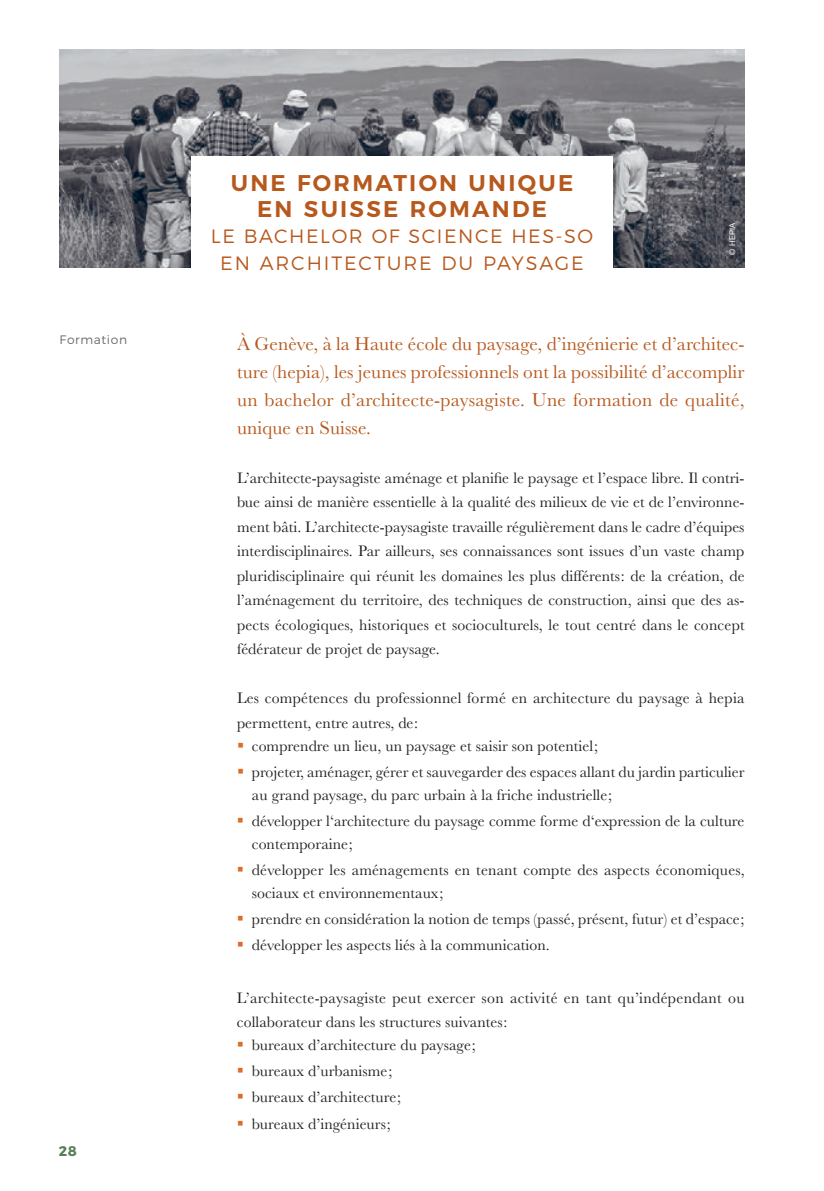
<style>
.page{position:relative;width:824px;height:1191px;background:#fff}
.page>*{position:absolute;margin:0;border:0;box-sizing:border-box;transform-origin:0 0}
.t1{font:600 22.75px/26.2px "Montserrat";letter-spacing:.1em;color:#b7581c;text-align:center}
.t2{font:19.25px/28px "Baskerville";letter-spacing:.015em;color:#b7581c;text-align:justify}
.t3{font:300 19.25px/26.2px "Montserrat";letter-spacing:.08em;color:#b7581c;text-align:center}
.t4{font:15.75px/24.5px "Baskerville";letter-spacing:.005em;color:#231f20}
.t5{font:700 14px "Montserrat";color:#5a7d5a}
.t6{font:300 12.25px "Montserrat";letter-spacing:.05em;color:#69696a}
.t7{font:7.88px "Helvetica Neue LT Std";letter-spacing:.01em;color:#fff}
.s1{color:#de6b27}
</style>
<div class="page">
<img style="left:60px;top:50px;width:684px;height:218px">
<div style="left:191px;top:156px;width:422px;height:142px;background:#fff"></div>
<p class="t6" style="left:60px;top:330px;width:69px">Formation</p>
<p class="t5" style="left:59px;top:1139px;width:19px">28</p>
<h1 class="t1" style="left:231px;top:168px;width:344px">UNE FORMATION UNIQUE<br>EN SUISSE ROMANDE</h1>
<p class="t3" style="left:211px;top:222px;width:383px">LE BACHELOR OF SCIENCE HES-SO<br>EN ARCHITECTURE DU PAYSAGE</p>
<p class="t7" style="left:727px;top:255px;width:33px;rotate:-90deg">© HEPIA</p>
<p class="t2" style="left:237px;top:330px;width:509px">À Genève, à la Haute école du paysage, d’ingénierie et d’architec&shy;ture (hepia), les jeunes professionnels ont la possibilité d’accomplir un bachelor d’architecte-paysagiste. Une formation de qualité, unique en Suisse.</p>
<p class="t4" style="left:237px;top:466px;width:509px;text-align:justify">L’architecte-paysagiste aménage et planifie le paysage et l’espace libre. Il contri&shy;bue ainsi de manière essentielle à la qualité des milieux de vie et de l’environne&shy;ment bâti. L’architecte-paysagiste travaille régulièrement dans le cadre d’équipes interdisciplinaires. Par ailleurs, ses connaissances sont issues d’un vaste champ pluridisciplinaire qui réunit les domaines les plus différents: de la création, de l’aménagement du territoire, des techniques de construction, ainsi que des as&shy;pects écologiques, historiques et socioculturels, le tout centré dans le concept fédérateur de projet de paysage.</p>
<p class="t4" style="left:237px;top:686px;width:509px">Les compétences du professionnel formé en architecture du paysage à hepia permettent, entre autres, de:</p>
<p class="t4" style="left:237px;top:733px;width:362px"><span class="s1">▪</span> comprendre un lieu, un paysage et saisir son potentiel;</p>
<p class="t4" style="left:252px;top:760px;width:494px;line-height:22.8px;text-indent:-15px"><span class="s1">▪</span> projeter, aménager, gérer et sauvegarder des espaces allant du jardin particulier au grand paysage, du parc urbain à la friche industrielle;</p>
<p class="t4" style="left:252px;top:809px;width:494px;line-height:22.8px;text-indent:-15px"><span class="s1">▪</span> développer l‘architecture du paysage comme forme d‘expression de la culture contemporaine;</p>
<p class="t4" style="left:252px;top:858px;width:494px;line-height:22.8px;text-indent:-15px"><span class="s1">▪</span> développer les aménagements en tenant compte des aspects économiques, sociaux et environnementaux;</p>
<p class="t4" style="left:237px;top:906px;width:509px"><span class="s1">▪</span> prendre en considération la notion de temps (passé, présent, futur) et d’espace;</p>
<p class="t4" style="left:237px;top:933px;width:314px"><span class="s1">▪</span> développer les aspects liés à la communication.</p>
<p class="t4" style="left:237px;top:985px;width:509px">L’architecte-paysagiste peut exercer son activité en tant qu’indépendant ou collaborateur dans les structures suivantes:</p>
<p class="t4" style="left:237px;top:1032px;width:240px"><span class="s1">▪</span> bureaux d’architecture du paysage;</p>
<p class="t4" style="left:237px;top:1059px;width:157px"><span class="s1">▪</span> bureaux d’urbanisme;</p>
<p class="t4" style="left:237px;top:1085px;width:165px"><span class="s1">▪</span> bureaux d’architecture;</p>
<p class="t4" style="left:237px;top:1111px;width:155px"><span class="s1">▪</span> bureaux d’ingénieurs;</p>
</div>
